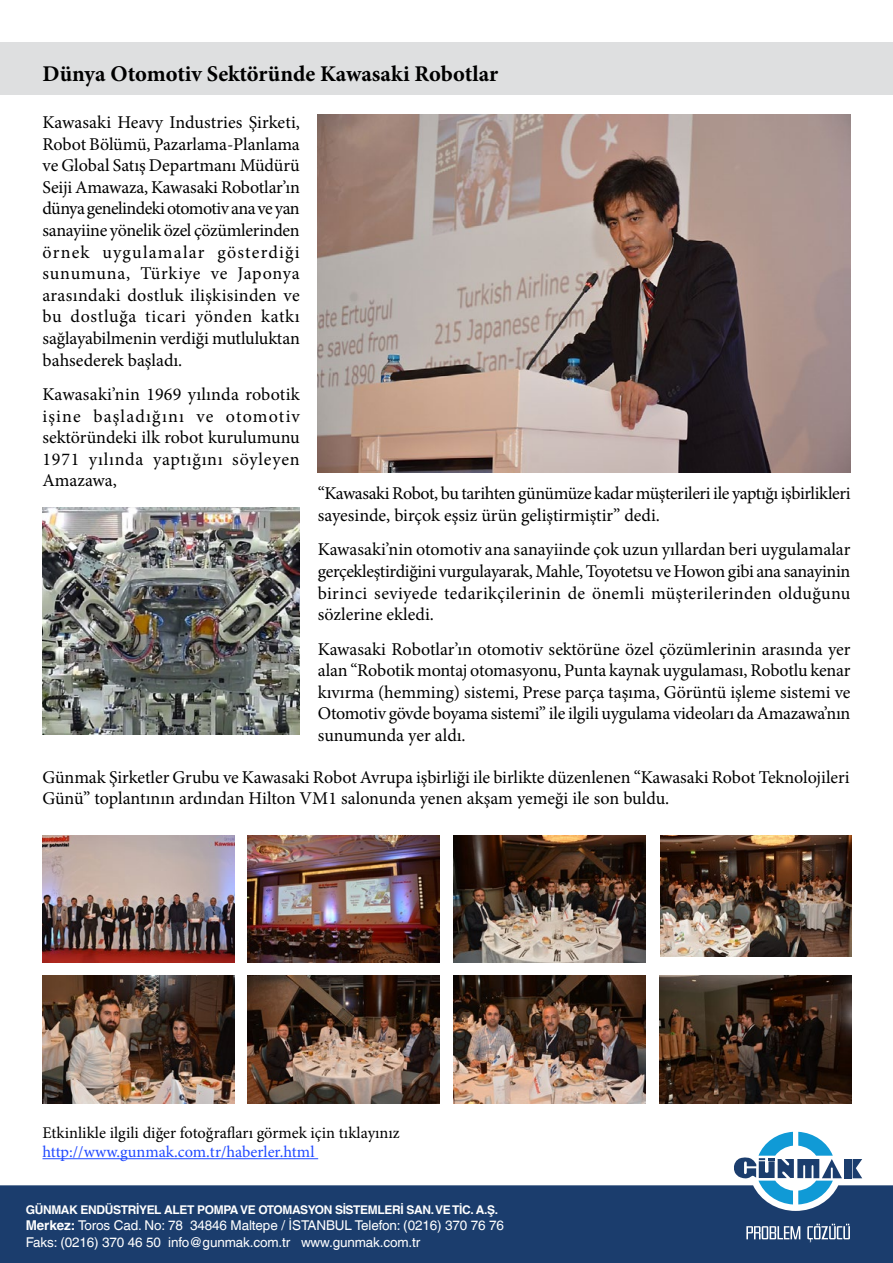
<style>
.page{position:relative;width:893px;height:1263px;background:#fff}
.page>*{position:absolute;margin:0;border:0;box-sizing:border-box;transform-origin:0 0}
.t1{font:700 22.5px "Minion Pro";color:#000}
.t2{font:18px/21.6px "Minion Pro";letter-spacing:-.005em;color:#000;text-align:justify}
.t3{font:16.35px "Minion Pro";color:#000}
.t4{font:16.35px "Minion Pro";color:#2049ff}
.t5{font:13.5px/16.2px "Helvetica LT Com";letter-spacing:-.01em;color:#fff}
.t6{font:700 12px "Helvetica LT Com";letter-spacing:-.03em;color:#fff}
.s1{font-weight:700}
</style>
<div class="page">
<div style="left:0;top:43px;width:893px;height:52px;background:#dedfe0"></div>
<img style="left:318px;top:115px;width:532px;height:358px">
<img style="left:248px;top:975px;width:192px;height:128px">
<img style="left:248px;top:835px;width:192px;height:128px">
<div style="left:0;top:1185px;width:893px;height:78px;background:#1b3d6d"></div>
<div style="left:844px;top:1159px;width:7px;height:19px;background:#1b3d6d"></div>
<svg style="left:853px;top:1159px;width:9px;height:19px"></svg>
<svg style="left:733px;top:1132px;width:109px;height:72px"></svg>
<svg style="left:746px;top:1226px;width:54px;height:13px"></svg>
<svg style="left:807px;top:1224px;width:43px;height:18px"></svg>
<hr style="left:43px;top:1158px;width:275px;height:1px;background:#2049ff">
<img style="left:43px;top:508px;width:257px;height:227px">
<img style="left:43px;top:835px;width:192px;height:128px">
<img style="left:453px;top:835px;width:192px;height:128px">
<img style="left:660px;top:975px;width:191px;height:128px">
<img style="left:453px;top:975px;width:192px;height:128px">
<img style="left:660px;top:835px;width:192px;height:122px">
<img style="left:43px;top:975px;width:192px;height:128px">
<p class="t1" style="left:43px;top:58px;width:457px">Dünya Otomotiv Sektöründe Kawasaki Robotlar</p>
<p class="t2" style="left:43px;top:111px;width:259px">Kawasaki Heavy Industries Şirketi, Robot Bölümü, Pazarlama-Planlama ve Global Satış Departmanı Müdürü Seiji Amawaza, Kawasaki Robotlar’ın dünya genelindeki otomotiv ana ve yan sanayiine yönelik özel çözümlerinden örnek uygulamalar gösterdiği sunumuna, Türkiye ve Japonya arasındaki dostluk ilişkisinden ve bu dostluğa ticari yönden katkı sağlayabilmenin verdiği mutluluktan bahsederek başladı.</p>
<p class="t2" style="left:43px;top:383px;width:259px">Kawasaki’nin 1969 yılında robotik işine başladığını ve otomotiv sektöründeki ilk robot kurulumunu 1971 yılında yaptığını söyleyen Amazawa,</p>
<p class="t2" style="left:318px;top:483px;width:534px">“Kawasaki Robot, bu tarihten günümüze kadar müşterileri ile yaptığı işbirlikleri sayesinde, birçok eşsiz ürün geliştirmiştir” dedi.</p>
<p class="t2" style="left:318px;top:539px;width:534px">Kawasaki’nin otomotiv ana sanayiinde çok uzun yıllardan beri uygulamalar gerçekleştirdiğini vurgulayarak, Mahle, Toyotetsu ve Howon gibi ana sanayinin birinci seviyede tedarikçilerinin de önemli müşterilerinden olduğunu sözlerine ekledi.</p>
<p class="t2" style="left:318px;top:638px;width:534px">Kawasaki Robotlar’ın otomotiv sektörüne özel çözümlerinin arasında yer alan “Robotik montaj otomasyonu, Punta kaynak uygulaması, Robotlu kenar kıvırma (hemming) sistemi, Prese parça taşıma, Görüntü işleme sistemi ve Otomotiv gövde boyama sistemi” ile ilgili uygulama videoları da Amazawa’nın sunumunda yer aldı.</p>
<p class="t2" style="left:43px;top:766px;width:809px">Günmak Şirketler Grubu ve Kawasaki Robot Avrupa işbirliği ile birlikte düzenlenen “Kawasaki Robot Teknolojileri<br>Günü” toplantının ardından Hilton VM1 salonunda yenen akşam yemeği ile son buldu.</p>
<p class="t3" style="left:43px;top:1121px;width:359px">Etkinlikle ilgili diğer fotoğrafları görmek için tıklayınız</p>
<p class="t4" style="left:43px;top:1141px;width:273px">http://www.gunmak.com.tr/haberler.html</p>
<p class="t6" style="left:26px;top:1203px;width:474px">GÜNMAK ENDÜSTRİYEL ALET POMPA VE OTOMASYON SİSTEMLERİ SAN. VE TİC. A.Ş.</p>
<p class="t5" style="left:26px;top:1217px;width:480px"><span class="s1">Merkez:</span> Toros Cad. No: 78 34846 Maltepe / İSTANBUL Telefon: (0216) 370 76 76<br>Faks: (0216) 370 46 50 info@gunmak.com.tr www.gunmak.com.tr</p>
</div>
